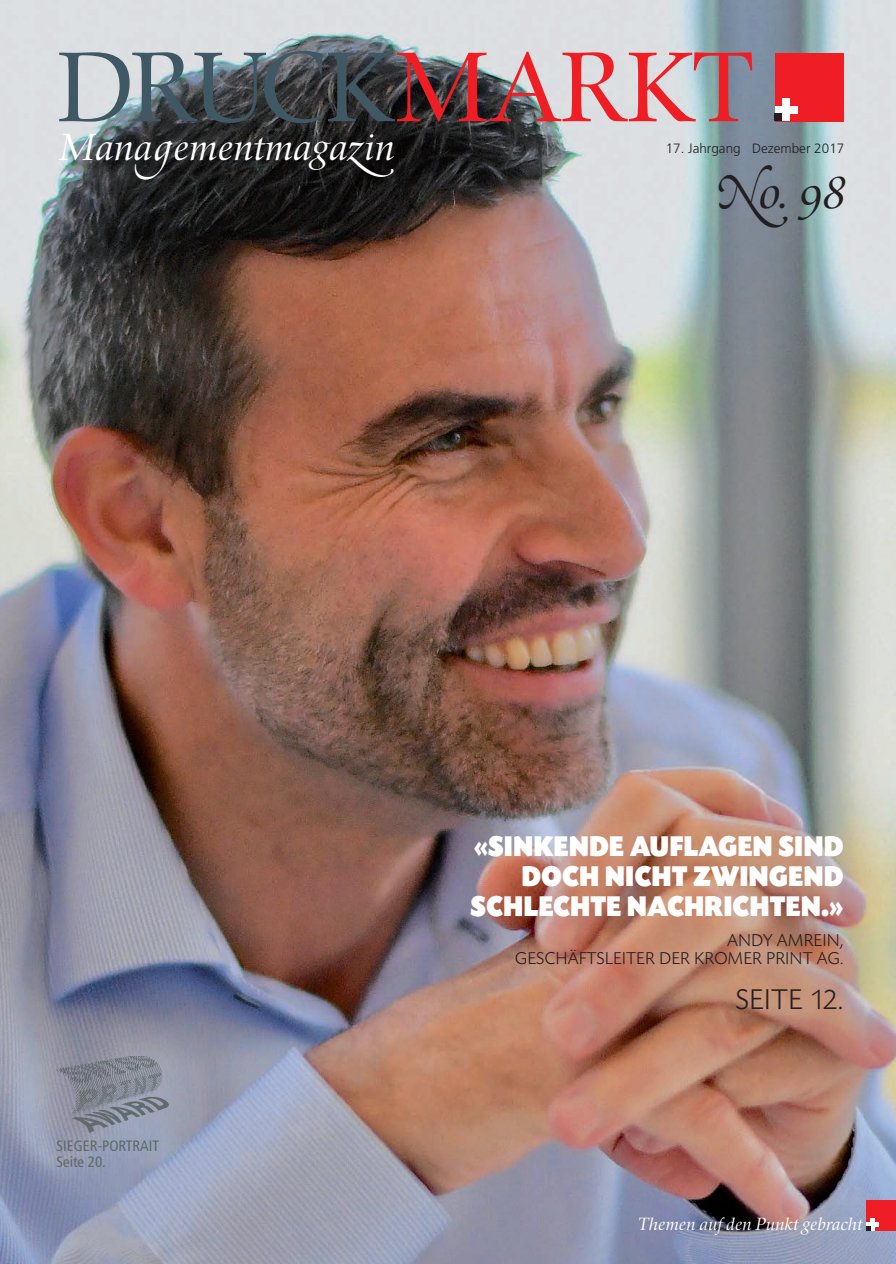
<style>
.page{position:relative;width:896px;height:1264px;background:#fff}
.page>*{position:absolute;margin:0;border:0;box-sizing:border-box;transform-origin:0 0}
.t1{font:102px "Zapf Renais SB";letter-spacing:-.025em;color:#3f5864}
.t2{font:italic 48px "Zapf Ren Swash SB";color:#231f20}
.t3{font:italic 39px "Zapf Renais SB";color:#fff}
.t4{font:30px/30px "Today SB Ultra";color:#fff;text-align:right;scale:.9 1}
.t5{font:300 30px "Today SB";color:#231f20}
.t6{font:italic 18.3px "Zapf Renais SB";color:#fff}
.t7{font:300 18px/18px "Today SB";color:#231f20;text-align:right}
.t8{font:condensed 15px/16.5px "Frutiger LT Std";color:#60696a}
.t9{font:300 13.5px "Frutiger LT Std";color:#231f20}
.s1{color:#ee1e24}
.s2{font-family:"Zapf Ren Swash SB"}
.s3{font-family:"Zapf Renais SB"}
</style>
<div class="page">
<img style="left:0;top:0;width:895px;height:1263px">
<div style="left:866px;top:1199px;width:29px;height:31px;background:#ee1e24"></div>
<div style="left:866px;top:1221px;width:13px;height:5px;background:#fff"></div>
<svg style="left:870px;top:1218px;width:4px;height:12px"></svg>
<svg style="left:866px;top:1226px;width:4px;height:4px"></svg>
<div style="left:774px;top:53px;width:69px;height:68px;background:#ee1e24"></div>
<div style="left:774px;top:106px;width:23px;height:8px;background:#fff"></div>
<div style="left:782px;top:98px;width:7px;height:23px;background:#fff"></div>
<div style="left:774px;top:114px;width:8px;height:7px;background:#231f20"></div>
<img style="left:56px;top:1056px;width:114px;height:75px">
<h1 class="t1" style="left:56px;top:26px;width:699px">DRUCK<span class="s1">MARKT</span></h1>
<h3 class="t3" style="left:60px;top:123px;width:338px">Mana<span class="s2">¸</span>ementmaga<span class="s2">-</span>in</h3>
<p class="t9" style="left:665px;top:142px;width:180px">17. Jahrgang Dezember 2017</p>
<h2 class="t2" style="left:719px;top:163px;width:125px">„o<span class="s3">.</span> 98</h2>
<p class="t8" style="left:56px;top:1138px;width:104px">SIEGER-PORTRAIT<br>Seite 20.</p>
<p class="t4" style="left:470px;top:830px;width:416px">«SINKENDE AUFLAGEN SIND<br>DOCH NICHT ZWINGEND<br>SCHLECHTE NACHRICHTEN.»</p>
<p class="t7" style="left:515px;top:931px;width:330px">ANDY AMREIN,<br>GESCHÄFTSLEITER DER KROMER PRINT AG.</p>
<p class="t5" style="left:735px;top:981px;width:110px">SEITE 12.</p>
<p class="t6" style="left:637px;top:1213px;width:226px">Themen auf den Punkt gebracht</p>
</div>
